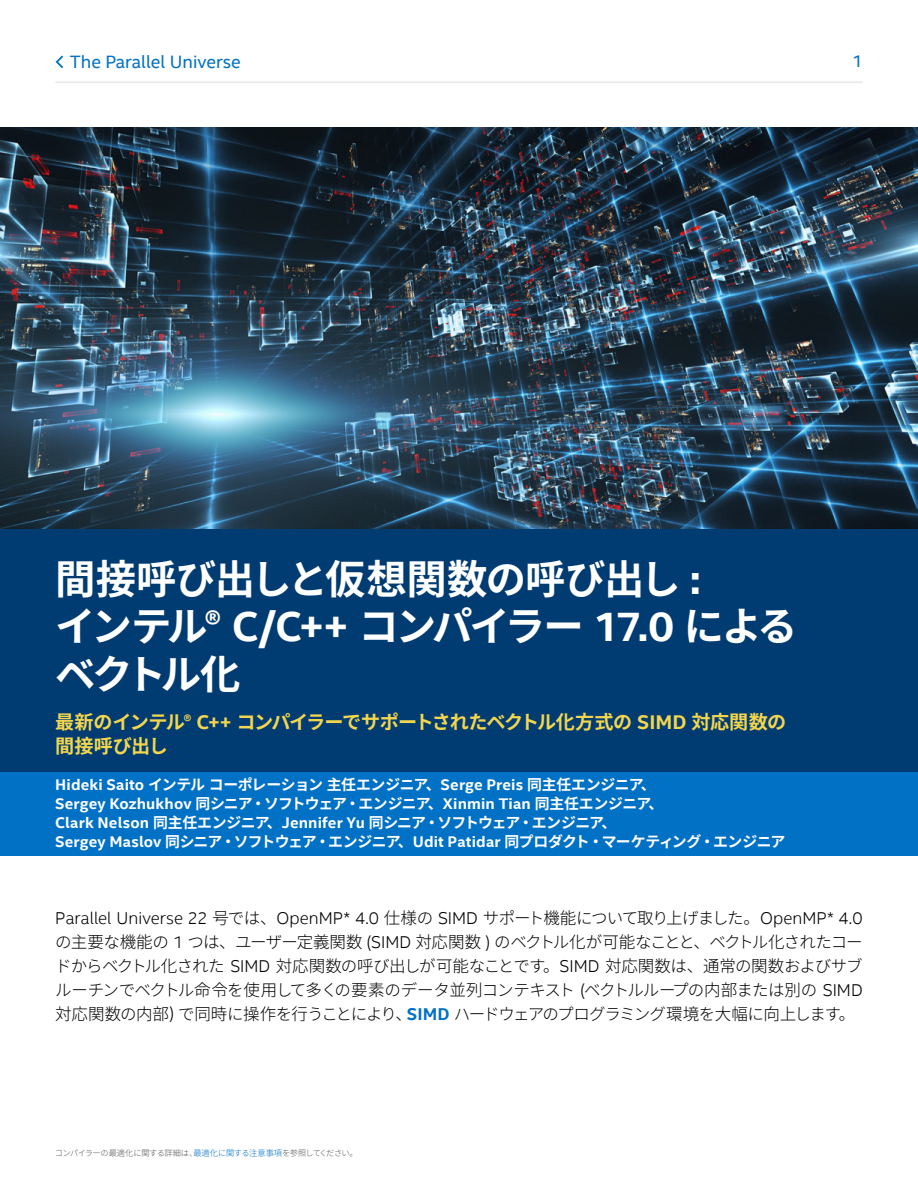
<style>
.page{position:relative;width:918px;height:1188px;background:#fff}
.page>*{position:absolute;margin:0;border:0;box-sizing:border-box;transform-origin:0 0}
.t1{font:700 40.35px/47.8px "Source Han Sans JP";letter-spacing:-.055em;color:#fff}
.t2{font:700 19.2px/24.5px "Source Han Sans JP";letter-spacing:-.03em;color:#f3d54e}
.t3{font:18px "Intel Clear";color:#0071c5}
.t4{font:17.25px "Intel Clear";color:#0071c5}
.t5{font:300 17.1px "Intel Clear";color:#000}
.t6{font:300 16.5px/24px "Source Han Sans JP";letter-spacing:-.055em;color:#000;text-align:justify}
.t7{font:700 14.85px/19.2px "Source Han Sans JP";letter-spacing:-.04em;color:#fff}
.t8{font:300 8.25px "Source Han Sans JP";letter-spacing:-.025em;color:#555559}
.s1{font-family:"Intel Clear";font-size:42px}
.s2{font-family:"Intel Clear";font-size:19.95px}
.s3{font-family:"Intel Clear";font-size:15.45px}
.s4{font-family:"Source Han Sans JP";font-size:16.5px}
.s5{font-family:"Intel Clear";font-size:17.1px}
.s6{font-family:"Intel Clear";font-weight:700;font-size:17.1px;color:#0071c5}
.s7{color:#0071c5}
</style>
<div class="page">
<svg style="left:56px;top:56px;width:7px;height:12px"></svg>
<hr style="left:55px;top:82px;width:808px;height:1px;background:#e1e1e1">
<div style="left:0;top:771px;width:918px;height:85px;background:#0071c5"></div>
<div style="left:0;top:528px;width:918px;height:244px;background:#003c71"></div>
<img style="left:0;top:128px;width:918px;height:400px">
<p class="t3" style="left:70px;top:50px;width:172px">The Parallel Universe</p>
<p class="t4" style="left:852px;top:51px;width:12px">1</p>
<h1 class="t1" style="left:55px;top:556px;width:744px">間接呼び出しと仮想関数の呼び出し <span class="s1">:<br></span>インテル<span class="s1">® C/C++</span> コンパイラー <span class="s1">17.0</span> によるベクトル化</h1>
<p class="t2" style="left:55px;top:710px;width:733px">最新のインテル<span class="s2">® C++</span> コンパイラーでサポートされたベクトル化方式の <span class="s2">SIMD</span> 対応関数の間接呼び出し</p>
<p class="t7" style="left:55px;top:775px;width:732px"><span class="s3">Hideki Saito</span> インテルコーポレーション主任エンジニア、<span class="s3">Serge Preis</span> 同主任エンジニア、<br><span class="s3">Sergey Kozhukhov</span> 同シニア・ソフトウェア・エンジニア、<span class="s3">Xinmin Tian</span> 同主任エンジニア、<br><span class="s3">Clark Nelson</span> 同主任エンジニア、<span class="s3">Jennifer Yu</span> 同シニア・ソフトウェア・エンジニア、<br><span class="s3">Sergey Maslov</span> 同シニア・ソフトウェア・エンジニア、<span class="s3">Udit Patidar</span> 同プロダクト・マーケティング・エンジニア</p>
<p class="t5" style="left:55px;top:908px;width:809px">Parallel Universe 22 <span class="s4">号では、</span>OpenMP* 4.0 <span class="s4">仕様の</span> SIMD <span class="s4">サポート機能について取り上げました。</span>OpenMP* 4.0</p>
<p class="t6" style="left:55px;top:930px;width:809px">の主要な機能の <span class="s5">1</span> つは、ユーザー定義関数 <span class="s5">(SIMD</span> 対応関数 <span class="s5">)</span> のベクトル化が可能なことと、ベクトル化されたコードからベクトル化された <span class="s5">SIMD</span> 対応関数の呼び出しが可能なことです。<span class="s5">SIMD</span> 対応関数は、通常の関数およびサブルーチンでベクトル命令を使用して多くの要素のデータ並列コンテキスト <span class="s5">(</span>ベクトルループの内部または別の <span class="s5">SIMD</span>対応関数の内部<span class="s5">)</span> で同時に操作を行うことにより、<span class="s6">SIMD</span> ハードウェアのプログラミング環境を大幅に向上します。</p>
<p class="t8" style="left:55px;top:1148px;width:305px">コンパイラーの最適化に関する詳細は、<span class="s7">最適化に関する注意事項</span>を参照してください。</p>
</div>
